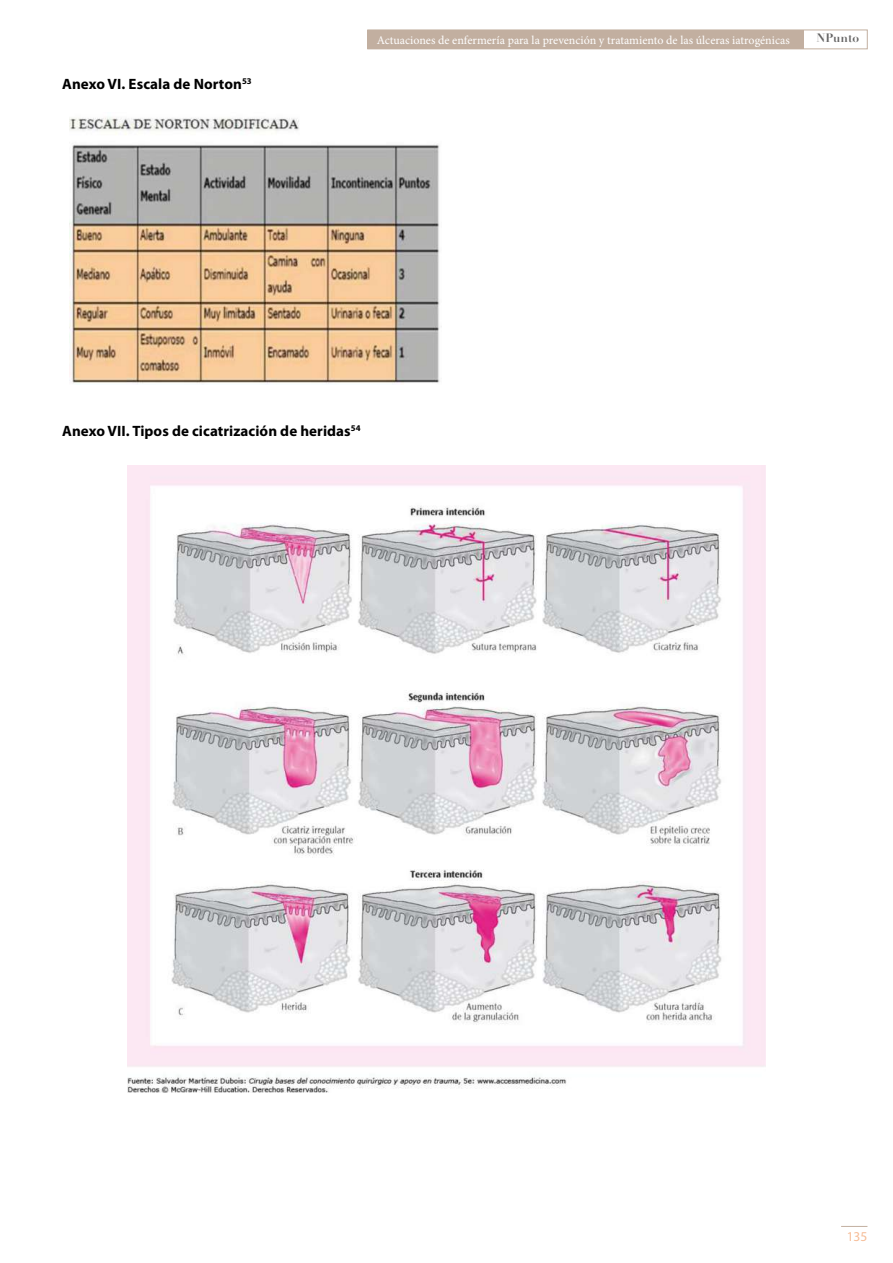
<style>
.page{position:relative;width:893px;height:1263px;background:#fff}
.page>*{position:absolute;margin:0;border:0;box-sizing:border-box;transform-origin:0 0}
.t1{font:700 15px "Myriad Pro";letter-spacing:.005em;color:#000}
.t2{font:13.5px "Myriad Pro";color:#f6bc96}
.t3{font:12px "Minion Pro";color:#fff}
.t4{font:700 12px "Didot LH";color:#646363}
</style>
<div class="page">
<svg style="left:841px;top:1226px;width:26px;height:1px"></svg>
<div style="left:367px;top:30px;width:500px;height:19px;border:1px solid #c2afa0"></div>
<div style="left:368px;top:30px;width:436px;height:19px;background:#c2afa0"></div>
<img style="left:69px;top:117px;width:371px;height:266px">
<img style="left:127px;top:465px;width:638px;height:627px">
<p class="t1" style="left:62px;top:75px;width:191px">Anexo VI. Escala de Norton<sup>53</sup></p>
<p class="t3" style="left:377px;top:32px;width:415px">Actuaciones de enfermería para la prevención y tratamiento de las úlceras iatrogénicas</p>
<p class="t4" style="left:816px;top:30px;width:44px">NPunto</p>
<p class="t1" style="left:62px;top:422px;width:300px">Anexo VII. Tipos de cicatrización de heridas<sup>54</sup></p>
<p class="t2" style="left:847px;top:1228px;width:22px">135</p>
</div>
